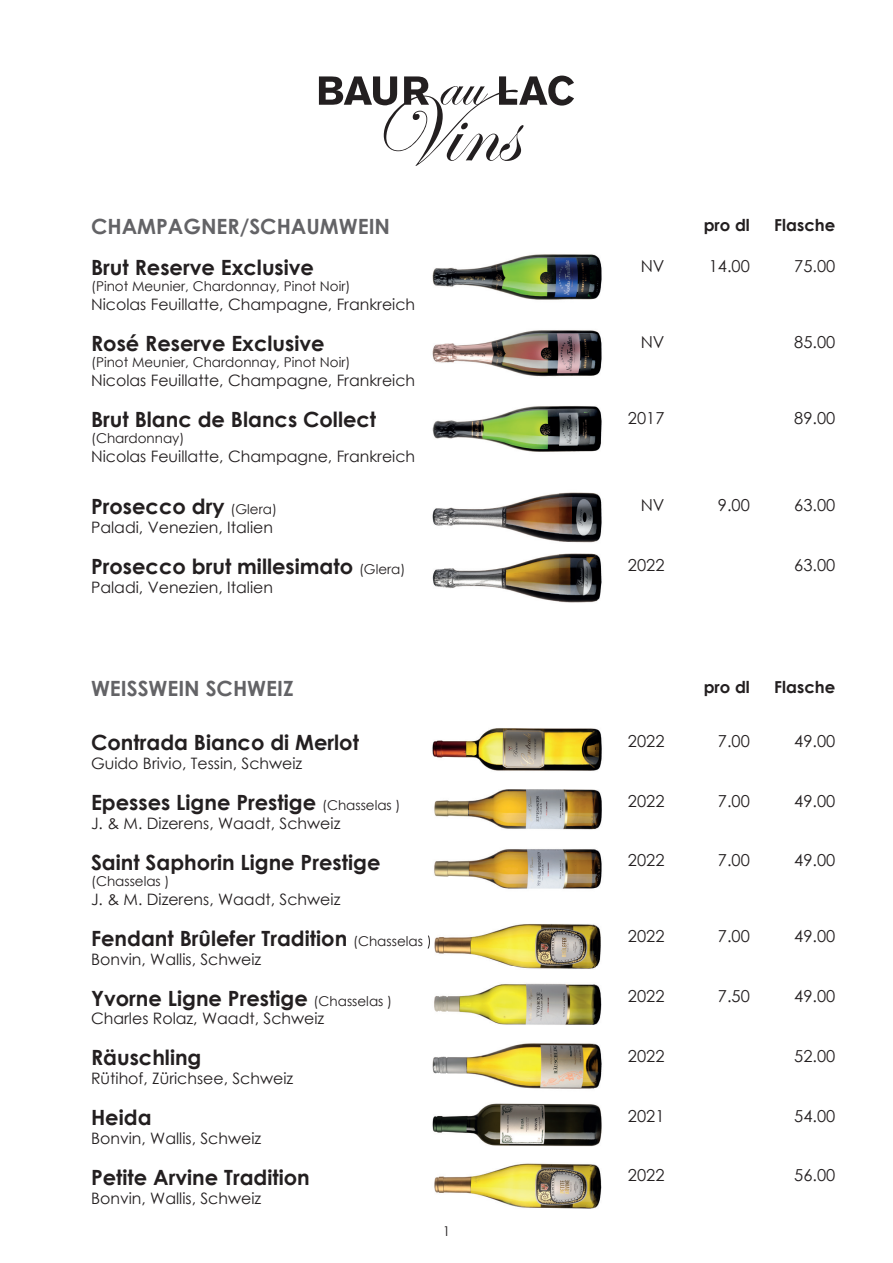
<style>
.page{position:relative;width:893px;height:1263px;background:#fff}
.page>*{position:absolute;margin:0;border:0;box-sizing:border-box;transform-origin:0 0}
.t1{font:700 21px "Century Gothic";color:#231f20}
.t2{font:700 21px "Century Gothic";color:#636366}
.t3{font:16.5px "Century Gothic";color:#231f20}
.t4{font:700 16.5px "Century Gothic";color:#231f20}
.t5{font:15.75px "Century Gothic";color:#231f20}
.t6{font:13.5px "Century Gothic";color:#231f20}
.s1{font-weight:400;font-size:13.5px}
</style>
<div class="page">
<svg style="left:319px;top:76px;width:255px;height:90px"></svg>
<img style="left:432px;top:254px;width:170px;height:46px">
<img style="left:432px;top:330px;width:170px;height:47px">
<img style="left:432px;top:406px;width:170px;height:46px">
<img style="left:432px;top:492px;width:170px;height:51px">
<img style="left:432px;top:553px;width:170px;height:50px">
<img style="left:432px;top:1043px;width:170px;height:104px">
<img style="left:432px;top:728px;width:170px;height:43px">
<img style="left:434px;top:789px;width:168px;height:41px">
<img style="left:434px;top:849px;width:168px;height:40px">
<img style="left:427px;top:924px;width:175px;height:101px">
<svg style="left:427px;top:935px;width:3px;height:13px"></svg>
<img style="left:427px;top:966px;width:175px;height:3px">
<img style="left:432px;top:1096px;width:170px;height:1px">
<img style="left:434px;top:1163px;width:168px;height:46px">
<h1 class="t2" style="left:91px;top:211px;width:301px">CHAMPAGNER/SCHAUMWEIN</h1>
<p class="t4" style="left:704px;top:212px;width:48px">pro dl</p>
<p class="t4" style="left:774px;top:212px;width:63px">Flasche</p>
<h1 class="t1" style="left:91px;top:252px;width:225px">Brut Reserve Exclusive</h1>
<p class="t6" style="left:91px;top:277px;width:261px">(Pinot Meunier, Chardonnay, Pinot Noir)</p>
<p class="t5" style="left:91px;top:294px;width:326px">Nicolas Feuillatte, Champagne, Frankreich</p>
<p class="t3" style="left:641px;top:254px;width:25px">NV</p>
<p class="t3" style="left:709px;top:254px;width:43px">14.00</p>
<p class="t3" style="left:794px;top:254px;width:43px">75.00</p>
<h1 class="t1" style="left:91px;top:328px;width:235px">Rosé Reserve Exclusive</h1>
<p class="t6" style="left:91px;top:353px;width:261px">(Pinot Meunier, Chardonnay, Pinot Noir)</p>
<p class="t5" style="left:91px;top:370px;width:326px">Nicolas Feuillatte, Champagne, Frankreich</p>
<h1 class="t1" style="left:91px;top:404px;width:287px">Brut Blanc de Blancs Collect</h1>
<p class="t6" style="left:91px;top:429px;width:95px">(Chardonnay)</p>
<p class="t5" style="left:91px;top:446px;width:326px">Nicolas Feuillatte, Champagne, Frankreich</p>
<h1 class="t1" style="left:91px;top:491px;width:187px">Prosecco dry <span class="s1">(Glera)</span></h1>
<p class="t5" style="left:91px;top:517px;width:184px">Paladi, Venezien, Italien</p>
<h1 class="t1" style="left:91px;top:551px;width:316px">Prosecco brut millesimato <span class="s1">(Glera)</span></h1>
<p class="t5" style="left:91px;top:576px;width:184px">Paladi, Venezien, Italien</p>
<p class="t3" style="left:641px;top:330px;width:25px">NV</p>
<p class="t3" style="left:794px;top:330px;width:43px">85.00</p>
<p class="t3" style="left:628px;top:406px;width:38px">2017</p>
<p class="t3" style="left:794px;top:406px;width:43px">89.00</p>
<p class="t3" style="left:641px;top:494px;width:25px">NV</p>
<p class="t3" style="left:718px;top:494px;width:33px">9.00</p>
<p class="t3" style="left:794px;top:494px;width:43px">63.00</p>
<p class="t3" style="left:628px;top:553px;width:38px">2022</p>
<p class="t3" style="left:794px;top:553px;width:43px">63.00</p>
<h1 class="t2" style="left:91px;top:673px;width:204px">WEISSWEIN SCHWEIZ</h1>
<p class="t4" style="left:704px;top:674px;width:48px">pro dl</p>
<p class="t4" style="left:774px;top:674px;width:63px">Flasche</p>
<h1 class="t1" style="left:91px;top:727px;width:269px">Contrada Bianco di Merlot</h1>
<p class="t5" style="left:91px;top:752px;width:213px">Guido Brivio, Tessin, Schweiz</p>
<p class="t3" style="left:628px;top:729px;width:38px">2022</p>
<p class="t3" style="left:718px;top:729px;width:33px">7.00</p>
<p class="t3" style="left:794px;top:729px;width:43px">49.00</p>
<h1 class="t1" style="left:91px;top:786px;width:311px">Epesses Ligne Prestige <span class="s1">(Chasselas )</span></h1>
<p class="t5" style="left:91px;top:812px;width:251px">J. &amp; M. Dizerens, Waadt, Schweiz</p>
<p class="t3" style="left:628px;top:789px;width:38px">2022</p>
<p class="t3" style="left:718px;top:789px;width:33px">7.00</p>
<p class="t3" style="left:794px;top:789px;width:43px">49.00</p>
<h1 class="t1" style="left:91px;top:846px;width:291px">Saint Saphorin Ligne Prestige</h1>
<p class="t6" style="left:91px;top:872px;width:80px">(Chasselas )</p>
<p class="t5" style="left:91px;top:888px;width:251px">J. &amp; M. Dizerens, Waadt, Schweiz</p>
<p class="t3" style="left:628px;top:849px;width:38px">2022</p>
<p class="t3" style="left:718px;top:849px;width:33px">7.00</p>
<p class="t3" style="left:794px;top:849px;width:43px">49.00</p>
<h1 class="t1" style="left:91px;top:922px;width:342px">Fendant Brûlefer Tradition <span class="s1">(Chasselas )</span></h1>
<p class="t5" style="left:91px;top:948px;width:172px">Bonvin, Wallis, Schweiz</p>
<p class="t3" style="left:628px;top:925px;width:38px">2022</p>
<p class="t3" style="left:718px;top:925px;width:33px">7.00</p>
<p class="t3" style="left:794px;top:925px;width:43px">49.00</p>
<h1 class="t1" style="left:91px;top:982px;width:303px">Yvorne Ligne Prestige <span class="s1">(Chasselas )</span></h1>
<p class="t5" style="left:91px;top:1008px;width:235px">Charles Rolaz, Waadt, Schweiz</p>
<p class="t3" style="left:628px;top:985px;width:38px">2022</p>
<p class="t3" style="left:718px;top:985px;width:33px">7.50</p>
<p class="t3" style="left:794px;top:985px;width:43px">49.00</p>
<h1 class="t1" style="left:91px;top:1042px;width:112px">Räuschling</h1>
<p class="t5" style="left:91px;top:1067px;width:204px">Rütihof, Zürichsee, Schweiz</p>
<p class="t3" style="left:628px;top:1044px;width:38px">2022</p>
<p class="t3" style="left:794px;top:1044px;width:43px">52.00</p>
<h1 class="t1" style="left:91px;top:1101px;width:62px">Heida</h1>
<p class="t5" style="left:91px;top:1127px;width:172px">Bonvin, Wallis, Schweiz</p>
<p class="t3" style="left:628px;top:1104px;width:38px">2021</p>
<p class="t3" style="left:794px;top:1104px;width:43px">54.00</p>
<h1 class="t1" style="left:91px;top:1161px;width:220px">Petite Arvine Tradition</h1>
<p class="t5" style="left:91px;top:1187px;width:172px">Bonvin, Wallis, Schweiz</p>
<p class="t3" style="left:628px;top:1164px;width:38px">2022</p>
<p class="t3" style="left:794px;top:1164px;width:43px">56.00</p>
<p class="t6" style="left:443px;top:1222px;width:9px">1</p>
</div>
